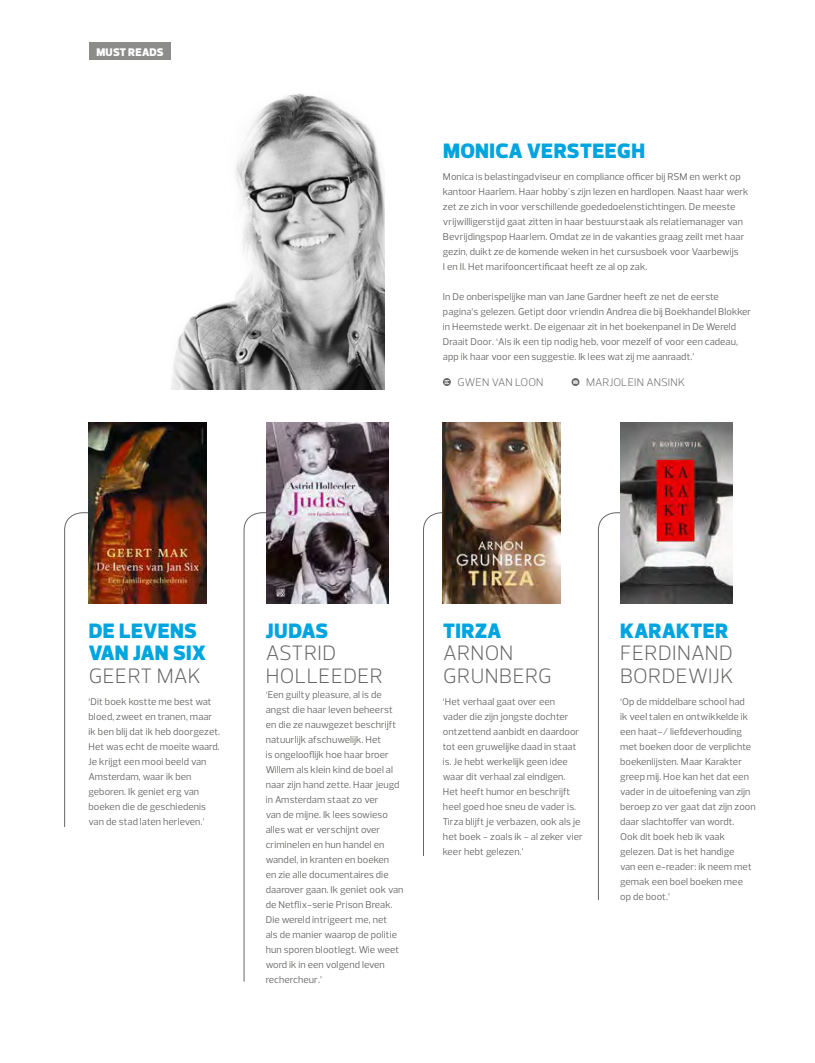
<style>
.page{position:relative;width:815px;height:1063px;background:#fff}
.page>*{position:absolute;margin:0;border:0;box-sizing:border-box;transform-origin:0 0}
.t1{font:300 21.25px/22.5px "Prelo";letter-spacing:.025em;color:#666665}
.t2{font:900 21.25px/22.5px "Prelo";letter-spacing:.025em;color:#00a5df}
.t3{font:300 11.25px "Prelo";letter-spacing:.01em;color:#666665}
.t4{font:900 11.25px "Prelo";letter-spacing:.025em;color:#fff}
.t5{font:10px/15px "Prelo";letter-spacing:.01em;color:#666665}
</style>
<div class="page">
<svg style="left:64px;top:512px;width:82px;height:315px"></svg>
<img style="left:171px;top:93px;width:213px;height:297px">
<svg style="left:598px;top:512px;width:81px;height:388px"></svg>
<div style="left:89px;top:43px;width:82px;height:17px;background:#8c8c8b"></div>
<svg style="left:443px;top:378px;width:8px;height:8px"></svg>
<svg style="left:572px;top:378px;width:7px;height:8px"></svg>
<svg style="left:423px;top:512px;width:82px;height:344px"></svg>
<svg style="left:244px;top:512px;width:81px;height:470px"></svg>
<img style="left:620px;top:422px;width:112px;height:181px">
<img style="left:89px;top:422px;width:118px;height:181px">
<img style="left:443px;top:422px;width:117px;height:181px">
<img style="left:266px;top:422px;width:123px;height:181px">
<p class="t4" style="left:96px;top:45px;width:69px">MUST READS</p>
<h1 class="t2" style="left:443px;top:139px;width:203px">MONICA VERSTEEGH</h1>
<p class="t5" style="left:443px;top:169px;width:307px">Monica is belastingadviseur en compliance officer bij RSM en werkt op kantoor Haarlem. Haar hobby's zijn lezen en hardlopen. Naast haar werk zet ze zich in voor verschillende goededoelenstichtingen. De meeste vrijwilligerstijd gaat zitten in haar bestuurstaak als relatiemanager van Bevrijdingspop Haarlem. Omdat ze in de vakanties graag zeilt met haar gezin, duikt ze de komende weken in het cursusboek voor Vaarbewijs<br>I en II. Het marifooncertificaat heeft ze al op zak.</p>
<p class="t5" style="left:443px;top:289px;width:310px">In De onberispelijke man van Jane Gardner heeft ze net de eerste pagina’s gelezen. Getipt door vriendin Andrea die bij Boekhandel Blokker in Heemstede werkt. De eigenaar zit in het boekenpanel in De Wereld Draait Door. ‘Als ik een tip nodig heb, voor mezelf of voor een cadeau, app ik haar voor een suggestie. Ik lees wat zij me aanraadt.’</p>
<p class="t3" style="left:457px;top:375px;width:88px">GWEN VAN LOON</p>
<p class="t3" style="left:586px;top:375px;width:100px">MARJOLEIN ANSINK</p>
<h1 class="t2" style="left:89px;top:620px;width:119px">DE LEVENS<br>VAN JAN SIX</h1>
<h1 class="t1" style="left:89px;top:665px;width:114px">GEERT MAK</h1>
<p class="t5" style="left:89px;top:694px;width:133px">‘Dit boek kostte me best wat bloed, zweet en tranen, maar ik ben blij dat ik heb doorgezet.<br>Het was echt de moeite waard.<br>Je krijgt een mooi beeld van<br>Amsterdam, waar ik ben geboren. Ik geniet erg van boeken die de geschiedenis van de stad laten herleven.’</p>
<h1 class="t2" style="left:266px;top:620px;width:64px">JUDAS</h1>
<h1 class="t1" style="left:266px;top:642px;width:119px">ASTRID<br>HOLLEEDER</h1>
<p class="t5" style="left:266px;top:687px;width:139px">‘Een guilty pleasure, al is de angst die haar leven beheerst en die ze nauwgezet beschrijft natuurlijk afschuwelijk. Het<br>is ongelooflijk hoe haar broer<br>Willem als klein kind de boel al naar zijn hand zette. Haar jeugd in Amsterdam staat zo ver<br>van de mijne. Ik lees sowieso alles wat er verschijnt over criminelen en hun handel en wandel, in kranten en boeken<br>en zie alle documentaires die daarover gaan. Ik geniet ook van de Netflix-serie Prison Break.<br>Die wereld intrigeert me, net<br>als de manier waarop de politie hun sporen blootlegt. Wie weet word ik in een volgend leven rechercheur.’</p>
<h1 class="t2" style="left:443px;top:620px;width:60px">TIRZA</h1>
<h1 class="t1" style="left:443px;top:642px;width:110px">ARNON<br>GRUNBERG</h1>
<p class="t5" style="left:443px;top:694px;width:141px">‘Het verhaal gaat over een<br>vader die zijn jongste dochter ontzettend aanbidt en daardoor tot een gruwelijke daad in staat is. Je hebt werkelijk geen idee waar dit verhaal zal eindigen.<br>Het heeft humor en beschrijft heel goed hoe sneu de vader is.<br>Tirza blijft je verbazen, ook als je het boek - zoals ik - al zeker vier keer hebt gelezen.’</p>
<h1 class="t2" style="left:620px;top:620px;width:110px">KARAKTER</h1>
<h1 class="t1" style="left:620px;top:642px;width:115px">FERDINAND<br>BORDEWIJK</h1>
<p class="t5" style="left:620px;top:694px;width:137px">‘Op de middelbare school had<br>ik veel talen en ontwikkelde ik een haat-/ liefdeverhouding met boeken door de verplichte boekenlijsten. Maar Karakter greep mij. Hoe kan het dat een vader in de uitoefening van zijn beroep zo ver gaat dat zijn zoon daar slachtoffer van wordt.<br>Ook dit boek heb ik vaak gelezen. Dat is het handige<br>van een e-reader: ik neem met gemak een boel boeken mee op de boot.’</p>
</div>
